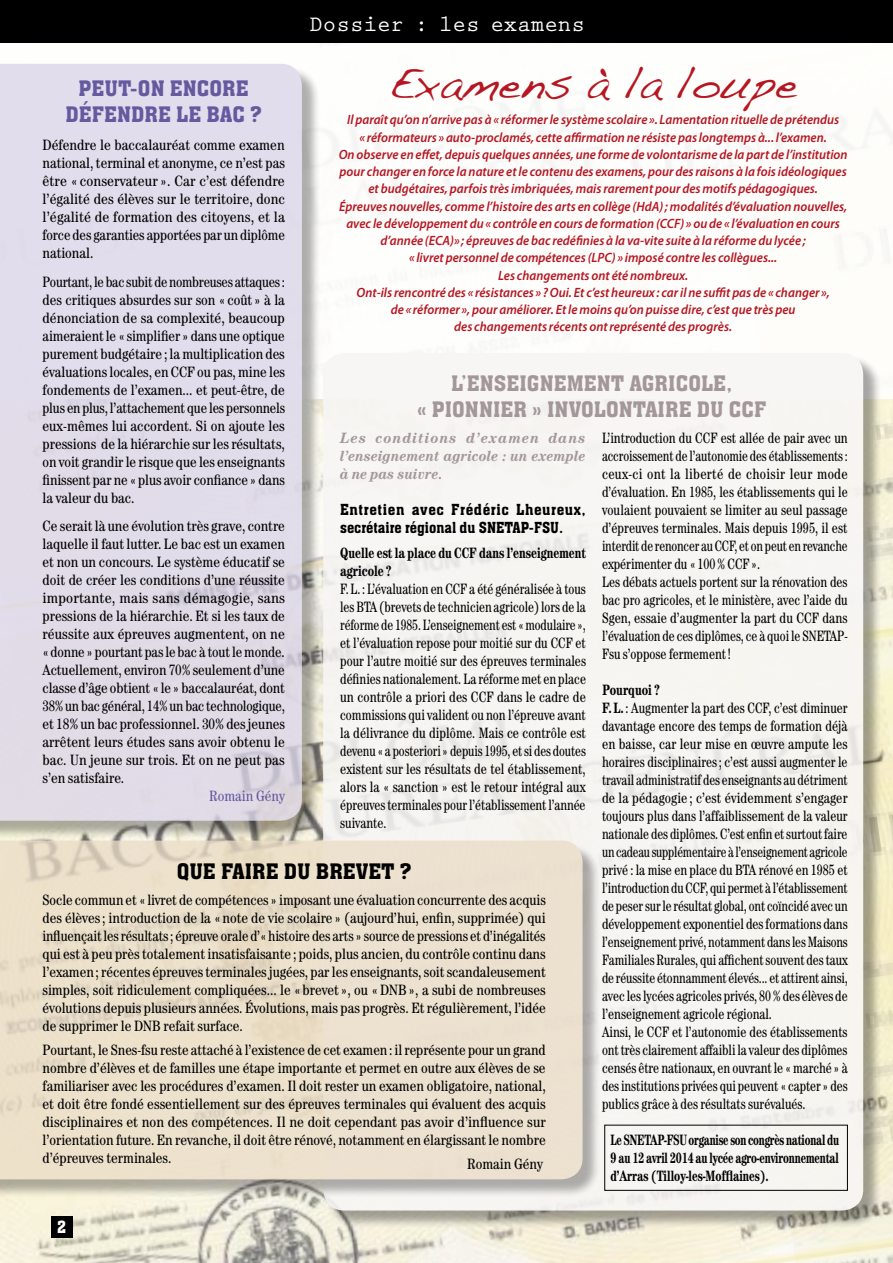
<style>
.page{position:relative;width:893px;height:1263px;background:#fff}
.page>*{position:absolute;margin:0;border:0;box-sizing:border-box;transform-origin:0 0}
.t1{font:45px "Handwriting Dakota";color:#b51621}
.t2{font:700 22.5px "Prestige Elite Std";color:#fff}
.t3{font:21px/25.5px "Aachen BT";color:#a4979b;text-align:center}
.t4{font:21px/25.5px "Aachen BT";color:#655a9f;text-align:center}
.t5{font:21px "Aachen BT";color:#000}
.t6{font:16.5px "Aachen BT";color:#fff;scale:.9 1}
.t7{font:condensed 15px/18px "Century";color:#000;text-align:justify}
.t8{font:condensed 15px/18px "Century";color:#000;text-align:justify;scale:.9 1}
.t9{font:condensed 15px/18px "Century";color:#000;scale:.91 1}
.t10{font:condensed 15px/18px "Century";color:#000;text-align:justify;scale:.95 1}
.t11{font:700 condensed 15px/18px "Century";color:#000;text-align:justify;scale:.81 1}
.t12{font:italic 700 15px/18px "Century";color:#a4979b;text-align:justify;scale:.94 1}
.t13{font:15px/18px "Aachen BT";color:#000;scale:.96 1}
.t14{font:700 condensed 15px/18px "Century";color:#000;scale:.9 1}
.t15{font:condensed 15px "Century";color:#655a9f}
.t16{font:15px "Aachen BT";color:#000;scale:.91 1}
.t17{font:italic 600 13.5px/17.2px "Myriad Pro";color:#b51621;text-align:center;scale:.95 1}
.s1{font-weight:700}
</style>
<div class="page">
<img style="left:0;top:486px;width:893px;height:777px">
<svg style="left:330px;top:97px;width:563px;height:172px"></svg>
<div style="left:0;top:0;width:893px;height:43px;background:#000"></div>
<div style="left:51px;top:1216px;width:21px;height:21px;background:#000"></div>
<div style="left:0;top:66px;width:320px;height:773px;background:#000;opacity:.4"></div>
<div style="left:0;top:64px;width:302px;height:757px;background:#e1dce9"></div>
<div style="left:325px;top:355px;width:557px;height:874px;background:#000;opacity:.4"></div>
<div style="left:323px;top:353px;width:540px;height:857px;background:#f7f6f5;border-radius:21px"></div>
<div style="left:0;top:843px;width:601px;height:355px;background:#000;opacity:.4"></div>
<svg style="left:0;top:840px;width:583px;height:339px;background:#ebdfcb"></svg>
<div style="left:604px;top:1125px;width:244px;height:66px;border:1px solid #000"></div>
<h2 class="t2" style="left:309px;top:12px;width:277px">Dossier : les examens</h2>
<h1 class="t1" style="left:389px;top:56px;width:410px">Examens à la loupe</h1>
<p class="t17" style="left:339px;top:111px;width:537px">Il paraît qu’on n’arrive pas à « réformer le système scolaire ». Lamentation rituelle de prétendus<br>« réformateurs » auto-proclamés, cette affirmation ne résiste pas longtemps à... l’examen.<br>On observe en effet, depuis quelques années, une forme de volontarisme de la part de l’institution pour changer en force la nature et le contenu des examens, pour des raisons à la fois idéologiques et budgétaires, parfois très imbriquées, mais rarement pour des motifs pédagogiques.<br>Épreuves nouvelles, comme l’histoire des arts en collège (HdA); modalités d’évaluation nouvelles, avec le développement du « contrôle en cours de formation (CCF) » ou de « l’évaluation en cours d’année (ECA)» ; épreuves de bac redéfinies à la va-vite suite à la réforme du lycée ;<br>« livret personnel de compétences (LPC) » imposé contre les collègues...<br>Les changements ont été nombreux.<br>Ont-ils rencontré des « résistances » ? Oui. Et c’est heureux : car il ne suffit pas de « changer »,<br>de « réformer », pour améliorer. Et le moins qu’on puisse dire, c’est que très peu<br>des changements récents ont représenté des progrès.</p>
<h3 class="t4" style="left:66px;top:76px;width:198px">PEUT-ON ENCORE<br>DÉFENDRE LE BAC ?</h3>
<p class="t7" style="left:43px;top:136px;width:244px">Défendre le baccalauréat comme examen national, terminal et anonyme, ce n’est pas être « conservateur ». Car c’est défendre l’égalité des élèves sur le territoire, donc l’égalité de formation des citoyens, et la force des garanties apportées par un diplôme national.</p>
<p class="t10" style="left:43px;top:273px;width:257px">Pourtant, le bac subit de nombreuses attaques: des critiques absurdes sur son « coût » à la dénonciation de sa complexité, beaucoup aimeraient le « simplifier » dans une optique purement budgétaire ; la multiplication des évaluations locales, en CCF ou pas, mine les fondements de l’examen... et peut-être, de plus en plus, l’attachement que les personnels eux-mêmes lui accordent. Si on ajoute les pressions de la hiérarchie sur les résultats, on voit grandir le risque que les enseignants finissent par ne «plus avoir confiance » dans la valeur du bac.</p>
<p class="t7" style="left:43px;top:517px;width:244px">Ce serait là une évolution très grave, contre laquelle il faut lutter. Le bac est un examen et non un concours. Le système éducatif se doit de créer les conditions d’une réussite importante, mais sans démagogie, sans pressions de la hiérarchie. Et si les taux de réussite aux épreuves augmentent, on ne «donne » pourtant pas le bac à tout le monde.<br>Actuellement, environ 70% seulement d’une classe d’âge obtient « le » baccalauréat, dont 38% un bac général, 14% un bac technologique, et 18% un bac professionnel. 30% des jeunes arrêtent leurs études sans avoir obtenu le bac. Un jeune sur trois. Et on ne peut pas s’en satisfaire.</p>
<p class="t15" style="left:209px;top:787px;width:77px">Romain Gény</p>
<h3 class="t3" style="left:417px;top:370px;width:349px">L’ENSEIGNEMENT AGRICOLE,<br>« PIONNIER » INVOLONTAIRE DU CCF</h3>
<p class="t12" style="left:340px;top:428px;width:263px">Les conditions d’examen dans l’enseignement agricole : un exemple à ne pas suivre.</p>
<p class="t13" style="left:340px;top:500px;width:257px">ENTRETIEN AVEC FRÉDÉRIC LHEUREUX,<br>SECRÉTAIRE RÉGIONAL DU SNETA</p>
<p class="t9" style="left:602px;top:428px;width:272px">L’introduction du CCF est allée de pair avec un accroissement de l’autonomie des établissements: ceux-ci ont la liberté de choisir leur mode d’évaluation. En 1985, les établissements qui le voulaient pouvaient se limiter au seul passage d’épreuves terminales. Mais depuis 1995, il est interdit de renoncer au CCF, et on peut en revanche expérimenter du « 100% CCF».<br>Les débats actuels portent sur la rénovation des bac pro agricoles, et le ministère, avec l’aide du Sgen, essaie d’augmenter la part du CCF dans l’évaluation de ces diplômes, ce à quoi le SNETAP-Fsu s’oppose fermement!</p>
<p class="t8" style="left:602px;top:680px;width:275px;text-align:left"><span class="s1">Pourquoi ?<br>F.L.</span> : Augmenter la part des CCF, c’est diminuer davantage encore des temps de formation déjà en baisse, car leur mise en œuvre ampute les horaires disciplinaires; c’est aussi augmenter le travail administratif des enseignants au détriment de la pédagogie ; c’est évidemment s’engager toujours plus dans l’affaiblissement de la valeur nationale des diplômes. C’est enfin et surtout faire un cadeau supplémentaire à l’enseignement agricole privé : la mise en place du BTA rénové en 1985 et l’introduction du CCF, qui permet à l’établissement de peser sur le résultat global, ont coïncidé avec un développement exponentiel des formations dans l’enseignement privé, notamment dans les Maisons Familiales Rurales, qui affichent souvent des taux de réussite étonnamment élevés... et attirent ainsi, avec les lycées agricoles privés, 80% des élèves de l’enseignement agricole régional.<br>Ainsi, le CCF et l’autonomie des établissements ont très clairement affaibli la valeur des diplômes censés être nationaux, en ouvrant le «marché » à des institutions privées qui peuvent « capter » des publics grâce à des résultats surévalués.</p>
<p class="t11" style="left:610px;top:1130px;width:284px">Le SNETAP-FSU organise son congrès national du 9 au 12 avril 2014 au lycée agro-environnemental d’Arras (Tilloy-les-Mofflaines).</p>
<p class="t16" style="left:521px;top:518px;width:48px">P-FSU.</p>
<p class="t14" style="left:340px;top:544px;width:275px">Quelle est la place du CCF dans l’enseignement agricole ?</p>
<p class="t8" style="left:340px;top:580px;width:275px">F.L. : L’évaluation en CCF a été généralisée à tous les BTA (brevets de technicien agricole) lors de la réforme de 1985. L’enseignement est «modulaire », et l’évaluation repose pour moitié sur du CCF et pour l’autre moitié sur des épreuves terminales définies nationalement. La réforme met en place un contrôle a priori des CCF dans le cadre de commissions qui valident ou non l’épreuve avant la délivrance du diplôme. Mais ce contrôle est devenu « a posteriori» depuis 1995, et si des doutes existent sur les résultats de tel établissement, alors la « sanction » est le retour intégral aux épreuves terminales pour l’établissement l’année suivante.</p>
<h3 class="t5" style="left:177px;top:858px;width:236px">QUE FAIRE DU BREVET ?</h3>
<p class="t7" style="left:43px;top:890px;width:505px">Socle commun et « livret de compétences » imposant une évaluation concurrente des acquis des élèves; introduction de la «note de vie scolaire » (aujourd’hui, enfin, supprimée) qui influençait les résultats; épreuve orale d’«histoire des arts » source de pressions et d’inégalités qui est à peu près totalement insatisfaisante ; poids, plus ancien, du contrôle continu dans l’examen; récentes épreuves terminales jugées, par les enseignants, soit scandaleusement simples, soit ridiculement compliquées... le « brevet », ou «DNB», a subi de nombreuses évolutions depuis plusieurs années. Évolutions, mais pas progrès. Et régulièrement, l’idée de supprimer le DNB refait surface.</p>
<p class="t7" style="left:43px;top:1040px;width:505px">Pourtant, le Snes-fsu reste attaché à l’existence de cet examen: il représente pour un grand nombre d’élèves et de familles une étape importante et permet en outre aux élèves de se familiariser avec les procédures d’examen. Il doit rester un examen obligatoire, national, et doit être fondé essentiellement sur des épreuves terminales qui évaluent des acquis disciplinaires et non des compétences. Il ne doit cependant pas avoir d’influence sur l’orientation future. En revanche, il doit être rénové, notamment en élargissant le nombre d’épreuves terminales.</p>
<p class="t7" style="left:467px;top:1154px;width:77px">Romain Gény</p>
<p class="t6" style="left:57px;top:1217px;width:11px">2</p>
</div>
